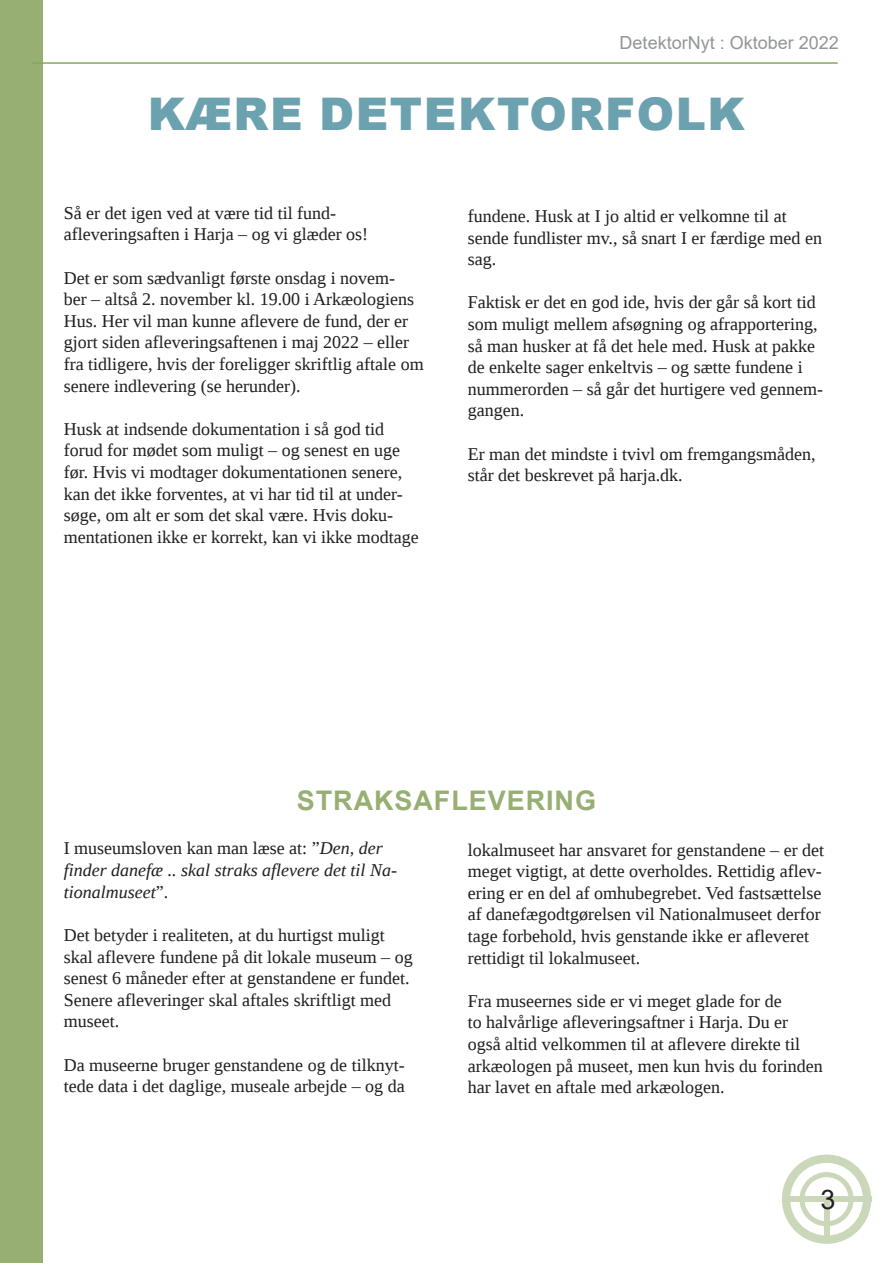
<style>
.page{position:relative;width:893px;height:1263px;background:#fff}
.page>*{position:absolute;margin:0;border:0;box-sizing:border-box;transform-origin:0 0}
.Paragraph_Style_1_co{font:900 45px "Arial";letter-spacing:.035em;color:#6ca1b0}
.Paragraph_Style_1{font:700 27px "Arial";letter-spacing:.035em;color:#98af74}
.t1{font:27px "Arial";color:#231f20}
.Brødtekst{font:18px/21.6px "Tinos";color:#231f20}
.Brødtekst-2{font:italic 18px/21.6px "Tinos";color:#231f20}
.t2{font:18px "Arial";color:#939598}
.s1{font-style:normal}
</style>
<div class="page">
<div style="left:0;top:0;width:43px;height:1263px;background:#98af74"></div>
<hr style="left:32px;top:62px;width:806px;height:2px;background:#8ba55f">
<svg style="left:782px;top:1154px;width:89px;height:90px"></svg>
<div style="left:784px;top:1197px;width:87px;height:5px;background:#cbd7b9"></div>
<div style="left:824px;top:1200px;width:5px;height:36px;background:#cbd7b9"></div>
<p class="t2" style="left:620px;top:31px;width:221px">DetektorNyt : Oktober 2022</p>
<p class="Paragraph_Style_1_co" style="left:148px;top:81px;width:599px">KÆRE DETEKTORFOLK</p>
<p class="Brødtekst" style="left:64px;top:202px;width:306px">Så er det igen ved at være tid til fund&shy;afleveringsaften i Harja – og vi glæder os!</p>
<p class="Brødtekst" style="left:64px;top:267px;width:361px">Det er som sædvanligt første onsdag i novem-<br>ber – altså 2. november kl. 19.00 i Arkæologiens Hus. Her vil man kunne aflevere de fund, der er gjort siden afleveringsaftenen i maj 2022 – eller fra tidligere, hvis der foreligger skriftlig aftale om senere indlevering (se herunder).</p>
<p class="Brødtekst" style="left:64px;top:418px;width:356px">Husk at indsende dokumentation i så god tid forud for mødet som muligt – og senest en uge før. Hvis vi modtager dokumentationen senere, kan det ikke forventes, at vi har tid til at under&shy;søge, om alt er som det skal være. Hvis doku&shy;mentationen ikke er korrekt, kan vi ikke modtage</p>
<p class="Brødtekst" style="left:468px;top:205px;width:356px">fundene. Husk at I jo altid er velkomne til at sende fundlister mv., så snart I er færdige med en sag.</p>
<p class="Brødtekst" style="left:468px;top:292px;width:357px">Faktisk er det en god ide, hvis der går så kort tid som muligt mellem afsøgning og afrapportering, så man husker at få det hele med. Husk at pakke de enkelte sager enkeltvis – og sætte fundene i nummerorden – så går det hurtigere ved gennem&shy;gangen.</p>
<p class="Brødtekst" style="left:468px;top:443px;width:349px">Er man det mindste i tvivl om fremgangsmåden, står det beskrevet på harja.dk.</p>
<p class="Paragraph_Style_1" style="left:297px;top:781px;width:301px">STRAKSAFLEVERING</p>
<p class="Brødtekst-2" style="left:64px;top:838px;width:335px"><span class="s1">I museumsloven kan man læse at: ”</span>Den, der finder danefæ .. skal straks aflevere det til Na&shy;tionalmuseet<span class="s1">”.</span></p>
<p class="Brødtekst" style="left:64px;top:924px;width:350px">Det betyder i realiteten, at du hurtigst muligt skal aflevere fundene på dit lokale museum – og senest 6 måneder efter at genstandene er fundet.<br>Senere afleveringer skal aftales skriftligt med museet.</p>
<p class="Brødtekst" style="left:64px;top:1054px;width:342px">Da museerne bruger genstandene og de tilknyt&shy;tede data i det daglige, museale arbejde – og da</p>
<p class="Brødtekst" style="left:468px;top:839px;width:358px">lokalmuseet har ansvaret for genstandene – er det meget vigtigt, at dette overholdes. Rettidig aflev&shy;ering er en del af omhubegrebet. Ved fastsættelse af danefægodtgørelsen vil Nationalmuseet derfor tage forbehold, hvis genstande ikke er afleveret rettidigt til lokalmuseet.</p>
<p class="Brødtekst" style="left:468px;top:990px;width:356px">Fra museernes side er vi meget glade for de<br>to halvårlige afleveringsaftner i Harja. Du er også altid velkommen til at aflevere direkte til arkæologen på museet, men kun hvis du forinden har lavet en aftale med arkæologen.</p>
<p class="t1" style="left:821px;top:1181px;width:17px">3</p>
</div>
